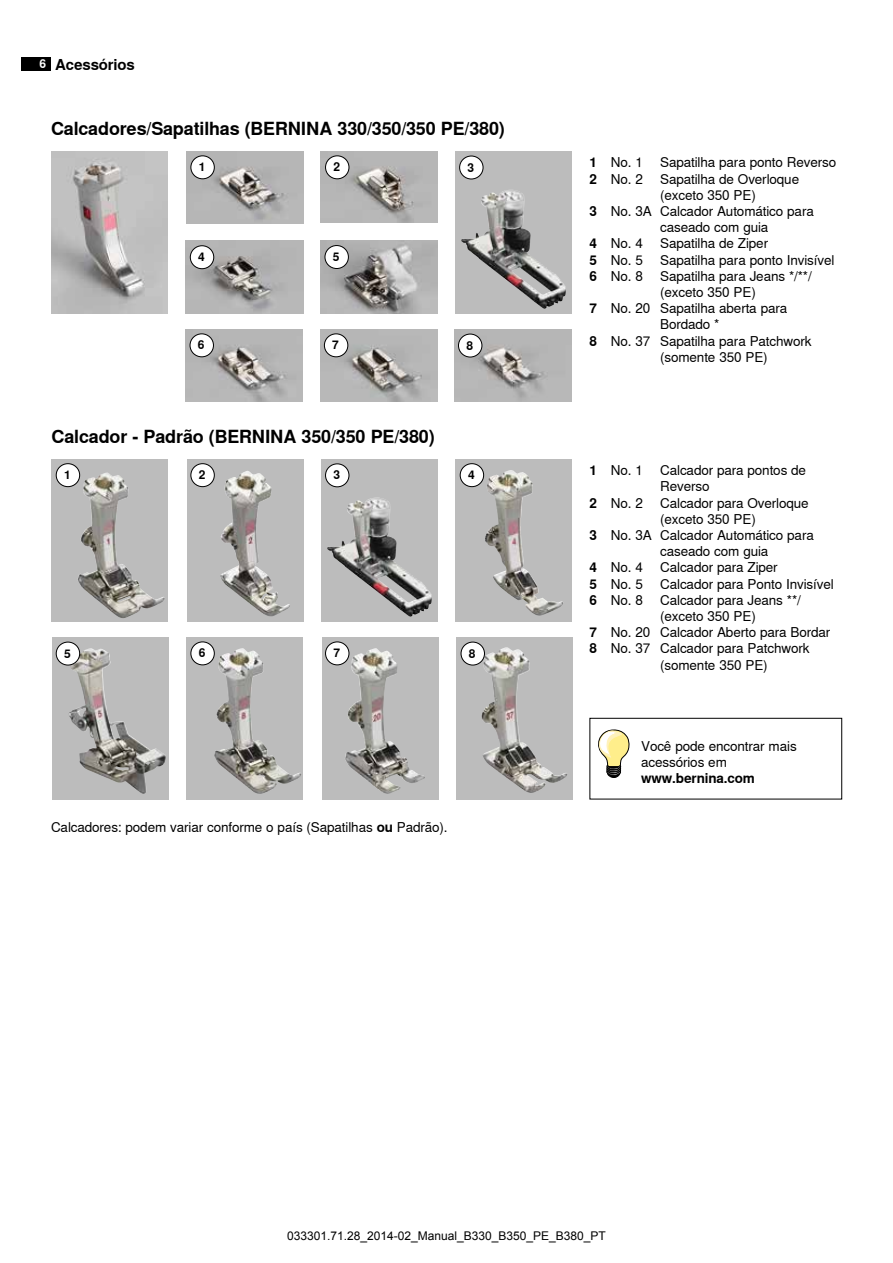
<style>
.page{position:relative;width:893px;height:1263px;background:#fff}
.page>*{position:absolute;margin:0;border:0;box-sizing:border-box;transform-origin:0 0}
.t1{font:700 18px "Nimbus Sans Global";letter-spacing:-.01em;color:#000}
.t2{font:700 15px "Nimbus Sans Global";letter-spacing:-.01em;color:#000}
.t3{font:13.5px/16.2px "Nimbus Sans Global";letter-spacing:-.01em;color:#000}
.t4{font:700 13.5px "Nimbus Sans Global";letter-spacing:-.01em;color:#000}
.t5{font:12px "Arial";color:#000}
.t6{font:700 12px "Nimbus Sans Global";color:#000}
.t7{font:700 12px "Nimbus Sans Global";color:#fff}
.s1{font-weight:700}
</style>
<div class="page">
<div style="left:21px;top:57px;width:30px;height:13px;background:#000"></div>
<div style="left:186px;top:637px;width:117px;height:162px;background:#bcbcbc"></div>
<img style="left:214px;top:648px;width:87px;height:146px">
<div style="left:321px;top:459px;width:117px;height:162px;background:#bcbcbc"></div>
<img style="left:327px;top:498px;width:105px;height:119px">
<div style="left:322px;top:637px;width:117px;height:162px;background:#bcbcbc"></div>
<img style="left:345px;top:648px;width:80px;height:146px">
<div style="left:52px;top:459px;width:116px;height:162px;background:#bcbcbc"></div>
<img style="left:78px;top:473px;width:87px;height:145px">
<div style="left:456px;top:459px;width:116px;height:162px;background:#bcbcbc"></div>
<img style="left:485px;top:470px;width:78px;height:146px">
<div style="left:187px;top:459px;width:117px;height:162px;background:#bcbcbc"></div>
<img style="left:220px;top:471px;width:70px;height:146px">
<div style="left:52px;top:637px;width:117px;height:162px;background:#bcbcbc"></div>
<img style="left:68px;top:648px;width:98px;height:146px">
<div style="left:456px;top:637px;width:117px;height:162px;background:#bcbcbc"></div>
<img style="left:481px;top:647px;width:86px;height:146px">
<div style="left:455px;top:151px;width:117px;height:162px;background:#bcbcbc"></div>
<img style="left:461px;top:190px;width:105px;height:119px">
<img style="left:186px;top:329px;width:116px;height:73px">
<img style="left:52px;top:151px;width:116px;height:162px">
<img style="left:187px;top:151px;width:117px;height:72px">
<img style="left:320px;top:241px;width:117px;height:72px">
<img style="left:454px;top:329px;width:117px;height:73px">
<img style="left:186px;top:241px;width:117px;height:72px">
<img style="left:320px;top:329px;width:117px;height:73px">
<img style="left:321px;top:151px;width:117px;height:72px">
<div style="left:56px;top:464px;width:24px;height:23px;background:#fff;border-radius:50%"></div>
<div style="left:56px;top:463px;width:24px;height:24px;border:1px solid #000;border-radius:50%"></div>
<div style="left:191px;top:156px;width:23px;height:23px;background:#fff;border-radius:50%"></div>
<div style="left:190px;top:155px;width:25px;height:24px;border:1px solid #000;border-radius:50%"></div>
<div style="left:326px;top:464px;width:23px;height:23px;background:#fff;border-radius:50%"></div>
<div style="left:325px;top:463px;width:24px;height:24px;border:1px solid #000;border-radius:50%"></div>
<div style="left:190px;top:246px;width:24px;height:23px;background:#fff;border-radius:50%"></div>
<div style="left:190px;top:245px;width:24px;height:24px;border:1px solid #000;border-radius:50%"></div>
<div style="left:460px;top:464px;width:24px;height:23px;background:#fff;border-radius:50%"></div>
<div style="left:460px;top:463px;width:24px;height:24px;border:1px solid #000;border-radius:50%"></div>
<div style="left:191px;top:642px;width:23px;height:23px;background:#fff;border-radius:50%"></div>
<div style="left:190px;top:641px;width:25px;height:24px;border:1px solid #000;border-radius:50%"></div>
<div style="left:190px;top:334px;width:23px;height:23px;background:#fff;border-radius:50%"></div>
<div style="left:190px;top:333px;width:24px;height:24px;border:1px solid #000;border-radius:50%"></div>
<div style="left:56px;top:642px;width:24px;height:23px;background:#fff;border-radius:50%"></div>
<div style="left:56px;top:642px;width:24px;height:23px;border:1px solid #000;border-radius:50%"></div>
<div style="left:325px;top:246px;width:23px;height:22px;background:#fff;border-radius:50%"></div>
<div style="left:325px;top:245px;width:24px;height:24px;border:1px solid #000;border-radius:50%"></div>
<div style="left:326px;top:642px;width:23px;height:23px;background:#fff;border-radius:50%"></div>
<div style="left:325px;top:641px;width:24px;height:24px;border:1px solid #000;border-radius:50%"></div>
<div style="left:324px;top:334px;width:24px;height:23px;background:#fff;border-radius:50%"></div>
<div style="left:324px;top:333px;width:24px;height:24px;border:1px solid #000;border-radius:50%"></div>
<div style="left:458px;top:334px;width:24px;height:23px;background:#fff;border-radius:50%"></div>
<div style="left:458px;top:334px;width:24px;height:23px;border:1px solid #000;border-radius:50%"></div>
<div style="left:191px;top:464px;width:23px;height:23px;background:#fff;border-radius:50%"></div>
<div style="left:190px;top:463px;width:25px;height:24px;border:1px solid #000;border-radius:50%"></div>
<div style="left:326px;top:156px;width:23px;height:23px;background:#fff;border-radius:50%"></div>
<div style="left:325px;top:155px;width:24px;height:24px;border:1px solid #000;border-radius:50%"></div>
<svg style="left:598px;top:729px;width:31px;height:49px"></svg>
<div style="left:590px;top:718px;width:252px;height:81px;border:1px solid #000"></div>
<div style="left:461px;top:642px;width:23px;height:23px;background:#fff;border-radius:50%"></div>
<div style="left:461px;top:642px;width:24px;height:23px;border:1px solid #000;border-radius:50%"></div>
<div style="left:460px;top:156px;width:23px;height:23px;background:#fff;border-radius:50%"></div>
<div style="left:459px;top:156px;width:24px;height:23px;border:1px solid #000;border-radius:50%"></div>
<p class="t7" style="left:40px;top:57px;width:8px">6</p>
<p class="t2" style="left:55px;top:56px;width:81px">Acessórios</p>
<h1 class="t1" style="left:51px;top:118px;width:455px">Calcadores/Sapatilhas (BERNINA 330/350/350 PE/380)</h1>
<p class="t6" style="left:199px;top:160px;width:8px">1</p>
<p class="t6" style="left:333px;top:160px;width:8px">2</p>
<p class="t6" style="left:467px;top:160px;width:8px">3</p>
<p class="t6" style="left:198px;top:250px;width:8px">4</p>
<p class="t6" style="left:333px;top:250px;width:8px">5</p>
<p class="t6" style="left:198px;top:338px;width:8px">6</p>
<p class="t6" style="left:332px;top:338px;width:8px">7</p>
<p class="t6" style="left:466px;top:338px;width:8px">8</p>
<h1 class="t1" style="left:52px;top:426px;width:385px">Calcador - Padrão (BERNINA 350/350 PE/380)</h1>
<p class="t6" style="left:64px;top:468px;width:8px">1</p>
<p class="t6" style="left:199px;top:468px;width:8px">2</p>
<p class="t6" style="left:333px;top:468px;width:8px">3</p>
<p class="t6" style="left:468px;top:468px;width:8px">4</p>
<p class="t6" style="left:64px;top:646px;width:8px">5</p>
<p class="t6" style="left:199px;top:646px;width:8px">6</p>
<p class="t6" style="left:333px;top:646px;width:8px">7</p>
<p class="t6" style="left:469px;top:646px;width:8px">8</p>
<p class="t3" style="left:51px;top:819px;width:398px">Calcadores: podem variar conforme o país (Sapatilhas <span class="s1">ou</span> Padrão).</p>
<p class="t3" style="left:590px;top:155px;width:55px"><span class="s1">1</span> No. 1</p>
<p class="t3" style="left:660px;top:155px;width:178px">Sapatilha para ponto Reverso</p>
<p class="t3" style="left:590px;top:171px;width:55px"><span class="s1">2</span> No. 2</p>
<p class="t3" style="left:660px;top:171px;width:140px">Sapatilha de Overloque</p>
<p class="t3" style="left:660px;top:187px;width:97px">(exceto 350 PE)</p>
<p class="t3" style="left:590px;top:203px;width:226px"><span class="s1">3</span> No. 3A Calcador Automático para</p>
<p class="t3" style="left:660px;top:219px;width:110px">caseado com guia</p>
<p class="t3" style="left:590px;top:236px;width:55px"><span class="s1">4</span> No. 4</p>
<p class="t3" style="left:660px;top:236px;width:110px">Sapatilha de Ziper</p>
<p class="t3" style="left:590px;top:252px;width:55px"><span class="s1">5</span> No. 5</p>
<p class="t3" style="left:660px;top:252px;width:176px">Sapatilha para ponto Invisível</p>
<p class="t3" style="left:590px;top:268px;width:55px"><span class="s1">6</span> No. 8</p>
<p class="t3" style="left:660px;top:268px;width:153px">Sapatilha para Jeans */**/</p>
<p class="t3" style="left:660px;top:284px;width:97px">(exceto 350 PE)</p>
<p class="t3" style="left:590px;top:300px;width:199px"><span class="s1">7</span> No. 20 Sapatilha aberta para</p>
<p class="t3" style="left:660px;top:317px;width:61px">Bordado *</p>
<p class="t3" style="left:590px;top:333px;width:223px"><span class="s1">8</span> No. 37 Sapatilha para Patchwork</p>
<p class="t3" style="left:660px;top:349px;width:109px">(somente 350 PE)</p>
<p class="t3" style="left:590px;top:462px;width:55px"><span class="s1">1</span> No. 1</p>
<p class="t3" style="left:660px;top:462px;width:147px">Calcador para pontos de<br>Reverso</p>
<p class="t3" style="left:590px;top:495px;width:55px"><span class="s1">2</span> No. 2</p>
<p class="t3" style="left:660px;top:495px;width:150px">Calcador para Overloque</p>
<p class="t3" style="left:660px;top:511px;width:97px">(exceto 350 PE)</p>
<p class="t3" style="left:590px;top:527px;width:226px"><span class="s1">3</span> No. 3A Calcador Automático para</p>
<p class="t3" style="left:660px;top:543px;width:110px">caseado com guia</p>
<p class="t3" style="left:590px;top:560px;width:55px"><span class="s1">4</span> No. 4</p>
<p class="t3" style="left:660px;top:560px;width:119px">Calcador para Ziper</p>
<p class="t3" style="left:590px;top:576px;width:55px"><span class="s1">5</span> No. 5</p>
<p class="t3" style="left:660px;top:576px;width:175px">Calcador para Ponto Invisível</p>
<p class="t3" style="left:590px;top:592px;width:55px"><span class="s1">6</span> No. 8</p>
<p class="t3" style="left:660px;top:592px;width:142px">Calcador para Jeans **/</p>
<p class="t3" style="left:660px;top:608px;width:97px">(exceto 350 PE)</p>
<p class="t3" style="left:590px;top:624px;width:242px"><span class="s1">7</span> No. 20 Calcador Aberto para Bordar</p>
<p class="t3" style="left:590px;top:641px;width:221px"><span class="s1">8</span> No. 37 Calcador para Patchwork</p>
<p class="t3" style="left:660px;top:657px;width:109px">(somente 350 PE)</p>
<p class="t3" style="left:641px;top:738px;width:157px">Você pode encontrar mais acessórios em</p>
<p class="t4" style="left:641px;top:770px;width:115px">www.bernina.com</p>
<p class="t5" style="left:287px;top:1227px;width:320px">033301.71.28_2014-02_Manual_B330_B350_PE_B380_PT</p>
</div>
